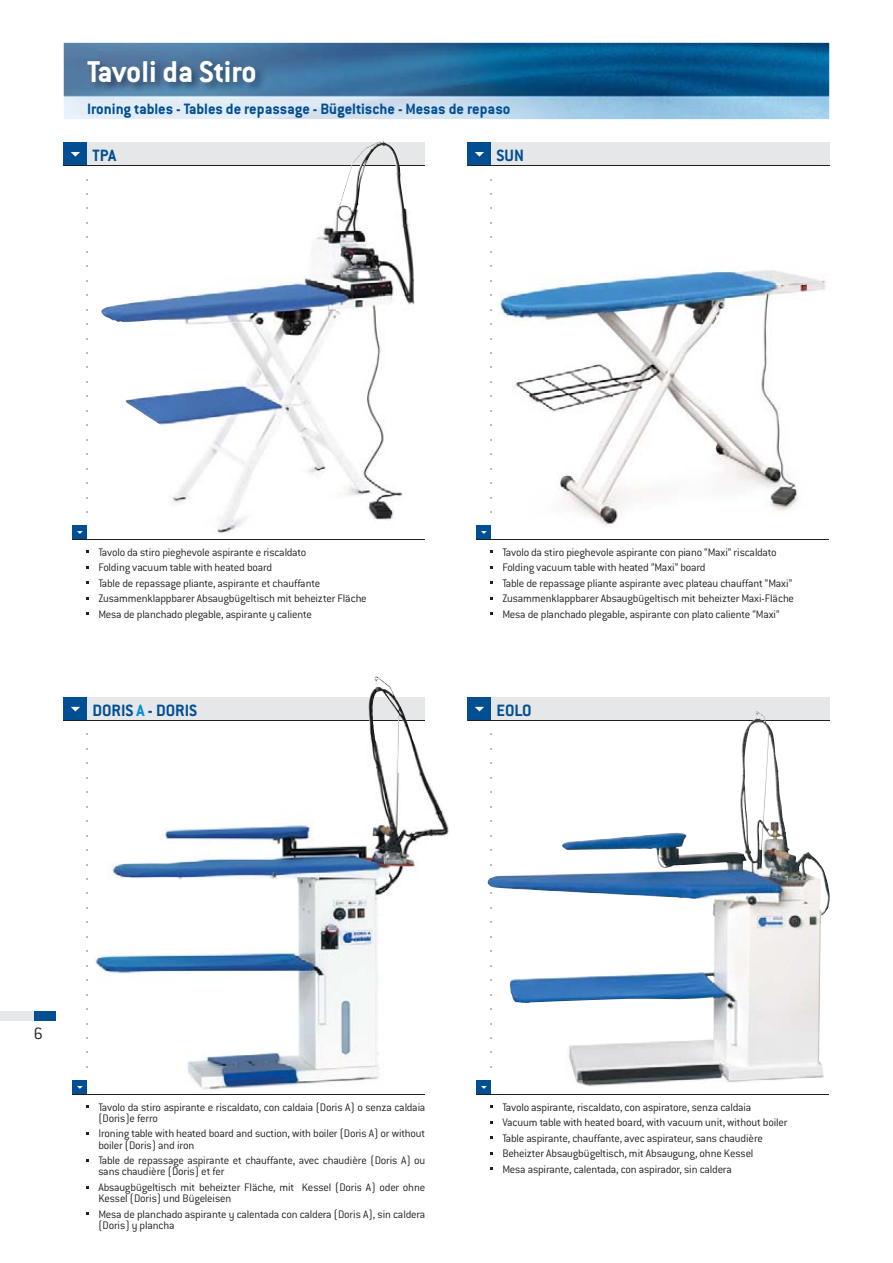
<style>
.page{position:relative;width:893px;height:1263px;background:#fff}
.page>*{position:absolute;margin:0;border:0;box-sizing:border-box;transform-origin:0 0}
.t1{font:700 33px "Conduit ITC";letter-spacing:-.005em;color:#fff}
.t2{font:700 18px "Conduit ITC";color:#004f93}
.t3{font:300 18px "Conduit ITC";color:#231f20}
.t4{font:700 16.5px "Conduit ITC";color:#004f93}
.t5{font:300 12px/15.5px "Conduit ITC";letter-spacing:-.015em;color:#231f20}
.s1{color:#008fd4}
</style>
<div class="page">
<img style="left:497px;top:269px;width:329px;height:256px">
<img style="left:64px;top:43px;width:765px;height:76px">
<div style="left:64px;top:143px;width:361px;height:23px;background:#e6e7e8"></div>
<div style="left:64px;top:143px;width:23px;height:23px;background:#004f93"></div>
<svg style="left:71px;top:152px;width:9px;height:5px"></svg>
<hr style="left:64px;top:166px;width:361px;height:1px;background:#231f20">
<div style="left:73px;top:525px;width:14px;height:15px;background:#004f93"></div>
<svg style="left:77px;top:531px;width:6px;height:3px"></svg>
<hr style="left:73px;top:539px;width:352px;height:1px;background:#231f20">
<div style="left:64px;top:697px;width:23px;height:24px;background:#004f93"></div>
<svg style="left:71px;top:707px;width:9px;height:4px"></svg>
<hr style="left:64px;top:720px;width:361px;height:1px;background:#231f20">
<div style="left:73px;top:1080px;width:14px;height:15px;background:#004f93"></div>
<svg style="left:77px;top:1086px;width:6px;height:3px"></svg>
<hr style="left:73px;top:1094px;width:352px;height:1px;background:#231f20">
<div style="left:468px;top:143px;width:361px;height:23px;background:#e6e7e8"></div>
<div style="left:468px;top:143px;width:23px;height:23px;background:#004f93"></div>
<svg style="left:475px;top:152px;width:9px;height:5px"></svg>
<hr style="left:468px;top:166px;width:361px;height:1px;background:#231f20">
<div style="left:477px;top:525px;width:14px;height:15px;background:#004f93"></div>
<svg style="left:481px;top:531px;width:6px;height:3px"></svg>
<hr style="left:477px;top:539px;width:352px;height:1px;background:#231f20">
<div style="left:468px;top:697px;width:361px;height:24px;background:#e6e7e8"></div>
<div style="left:468px;top:697px;width:23px;height:24px;background:#004f93"></div>
<svg style="left:475px;top:707px;width:9px;height:4px"></svg>
<hr style="left:468px;top:720px;width:361px;height:1px;background:#231f20">
<div style="left:477px;top:1080px;width:14px;height:15px;background:#004f93"></div>
<svg style="left:481px;top:1086px;width:6px;height:3px"></svg>
<hr style="left:477px;top:1094px;width:352px;height:1px;background:#231f20">
<img style="left:86px;top:57px;width:180px;height:36px">
<div style="left:0;top:1011px;width:55px;height:10px;background:#e6e7e8"></div>
<div style="left:34px;top:1011px;width:21px;height:10px;background:#004f93"></div>
<img style="left:101px;top:140px;width:314px;height:394px">
<img style="left:487px;top:833px;width:342px;height:253px">
<img style="left:92px;top:676px;width:357px;height:414px">
<h1 class="t1" style="left:87px;top:60px;width:171px">Tavoli da Stiro</h1>
<h3 class="t4" style="left:87px;top:103px;width:425px">Ironing tables - Tables de repassage - Bügeltische - Mesas de repaso</h3>
<h2 class="t2" style="left:92px;top:149px;width:25px">TPA</h2>
<h2 class="t2" style="left:496px;top:149px;width:29px">SUN</h2>
<p class="t5" style="left:98px;top:545px;width:270px">Tavolo da stiro pieghevole aspirante e riscaldato<br>Folding vacuum table with heated board<br>Table de repassage pliante, aspirante et chauffante Zusammenklappbarer Absaugbügeltisch mit beheizter Fläche Mesa de planchado plegable, aspirante y caliente</p>
<h2 class="t2" style="left:92px;top:704px;width:106px">DORIS <span class="s1">A</span> - DORIS</h2>
<p class="t5" style="left:502px;top:545px;width:293px">Tavolo da stiro pieghevole aspirante con piano “Maxi” riscaldato Folding vacuum table with heated “Maxi” board<br>Table de repassage pliante aspirante avec plateau chauffant “Maxi” Zusammenklappbarer Absaugbügeltisch mit beheizter Maxi-Fläche Mesa de planchado plegable, aspirante con plato caliente “Maxi”</p>
<h2 class="t2" style="left:496px;top:704px;width:37px">EOLO</h2>
<h2 class="t3" style="left:34px;top:1027px;width:11px">6</h2>
<p class="t5" style="left:98px;top:1102px;width:328px;line-height:11.2px">Tavolo da stiro aspirante e riscaldato, con caldaia (Doris A) o senza caldaia (Doris)e ferro</p>
<p class="t5" style="left:98px;top:1129px;width:328px;line-height:11.2px">Ironing table with heated board and suction, with boiler (Doris A) or without boiler (Doris) and iron</p>
<p class="t5" style="left:98px;top:1156px;width:328px;line-height:11.2px">Table de repassage aspirante et chauffante, avec chaudière (Doris A) ou sans chaudière (Doris) et fer</p>
<p class="t5" style="left:98px;top:1183px;width:328px;line-height:11.2px">Absaugbügeltisch mit beheizter Fläche, mit Kessel (Doris A) oder ohne<br>Kessel (Doris) und Bügeleisen</p>
<p class="t5" style="left:98px;top:1209px;width:328px;line-height:11.2px">Mesa de planchado aspirante y calentada con caldera (Doris A), sin caldera (Doris) y plancha</p>
<p class="t5" style="left:502px;top:1100px;width:286px">Tavolo aspirante, riscaldato, con aspiratore, senza caldaia Vacuum table with heated board, with vacuum unit, without boiler Table aspirante, chauffante, avec aspirateur, sans chaudière Beheizter Absaugbügeltisch, mit Absaugung, ohne Kessel<br>Mesa aspirante, calentada, con aspirador, sin caldera</p>
</div>
